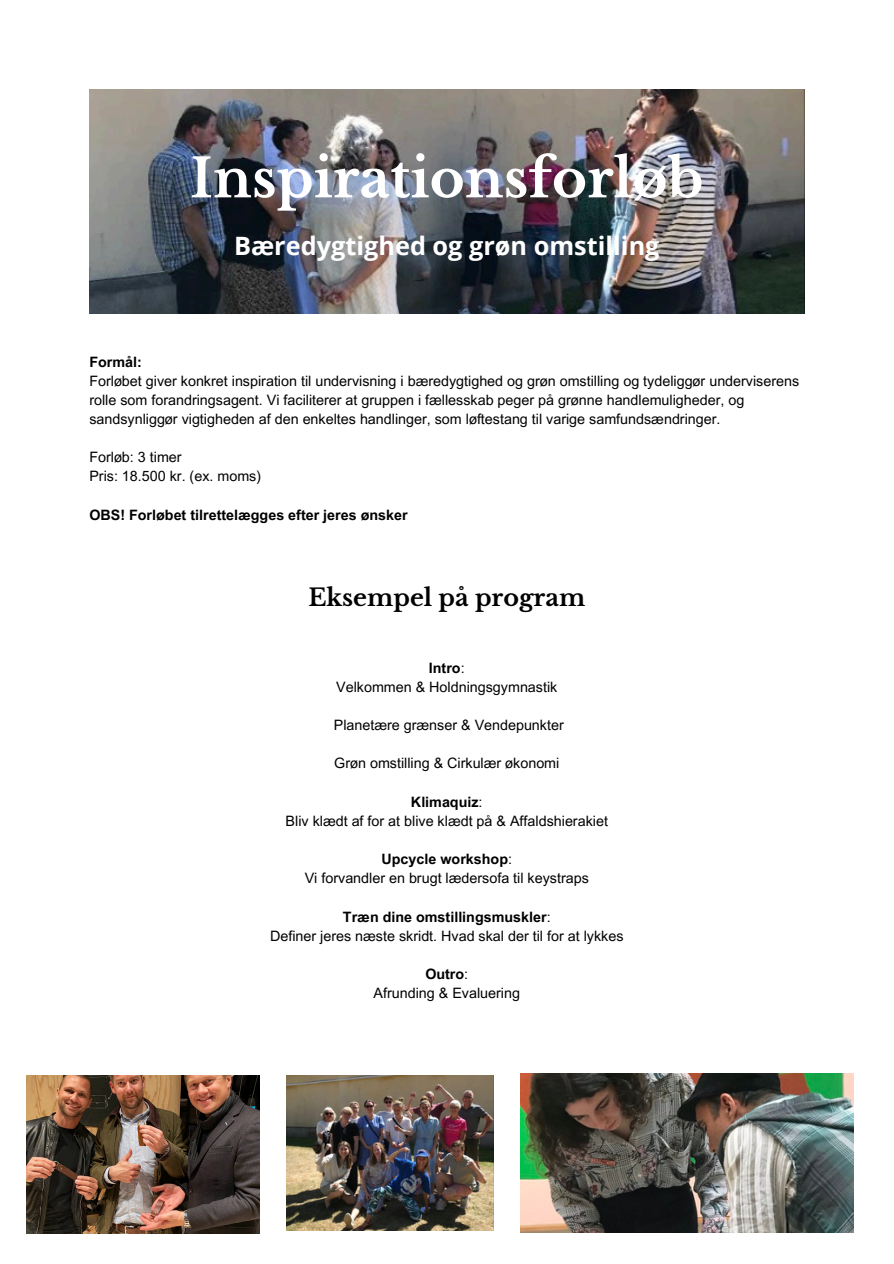
<style>
.page{position:relative;width:894px;height:1264px;background:#fff}
.page>*{position:absolute;margin:0;border:0;box-sizing:border-box;transform-origin:0 0}
.t1{font:700 53.25px "Libre Baskerville";color:#fff}
.t2{font:700 25.35px "Open Sans";color:#fff}
.t3{font:700 23.7px "Libre Baskerville";color:#000}
.t4{font:14.25px/19.2px "Arial MT Pro";color:#000}
.t5{font:700 14.25px "Arial MT Pro";color:#000}
.s1{font-weight:400}
</style>
<div class="page">
<img style="left:89px;top:89px;width:715px;height:224px">
<img style="left:26px;top:1075px;width:233px;height:158px">
<img style="left:287px;top:1075px;width:206px;height:155px">
<img style="left:520px;top:1073px;width:333px;height:159px">
<p class="t1" style="left:190px;top:146px;width:514px">Inspirationsforløb</p>
<p class="t2" style="left:234px;top:228px;width:427px">Bæredygtighed og grøn omstilling</p>
<p class="t5" style="left:89px;top:356px;width:54px">Formål:</p>
<p class="t4" style="left:89px;top:373px;width:711px">Forløbet giver konkret inspiration til undervisning i bæredygtighed og grøn omstilling og tydeliggør underviserens rolle som forandringsagent. Vi faciliterer at gruppen i fællesskab peger på grønne handlemuligheder, og sandsynliggør vigtigheden af den enkeltes handlinger, som løftestang til varige samfundsændringer.</p>
<p class="t4" style="left:89px;top:449px;width:94px">Forløb: 3 timer</p>
<h3 class="t4" style="left:89px;top:468px;width:173px">Pris: 18.500 kr. (ex. moms)</h3>
<p class="t5" style="left:89px;top:509px;width:320px">OBS! Forløbet tilrettelægges efter jeres ønsker</p>
<p class="t3" style="left:308px;top:582px;width:278px">Eksempel på program</p>
<p class="t5" style="left:429px;top:662px;width:37px">Intro<span class="s1">:</span></p>
<p class="t4" style="left:336px;top:679px;width:223px">Velkommen &amp; Holdningsgymnastik</p>
<p class="t4" style="left:334px;top:717px;width:231px">Planetære grænser &amp; Vendepunkter</p>
<p class="t4" style="left:334px;top:755px;width:227px">Grøn omstilling &amp; Cirkulær økonomi</p>
<p class="t5" style="left:411px;top:796px;width:73px">Klimaquiz<span class="s1">:</span></p>
<p class="t4" style="left:285px;top:813px;width:324px">Bliv klædt af for at blive klædt på &amp; Affaldshierakiet</p>
<p class="t5" style="left:381px;top:853px;width:132px">Upcycle workshop<span class="s1">:</span></p>
<p class="t4" style="left:305px;top:870px;width:285px">Vi forvandler en brugt lædersofa til keystraps</p>
<p class="t5" style="left:343px;top:911px;width:209px">Træn dine omstillingsmuskler<span class="s1">:</span></p>
<p class="t4" style="left:270px;top:927px;width:355px">Definer jeres næste skridt. Hvad skal der til for at lykkes</p>
<p class="t5" style="left:425px;top:968px;width:44px">Outro<span class="s1">:</span></p>
<h2 class="t4" style="left:373px;top:985px;width:148px">Afrunding &amp; Evaluering</h2>
</div>
